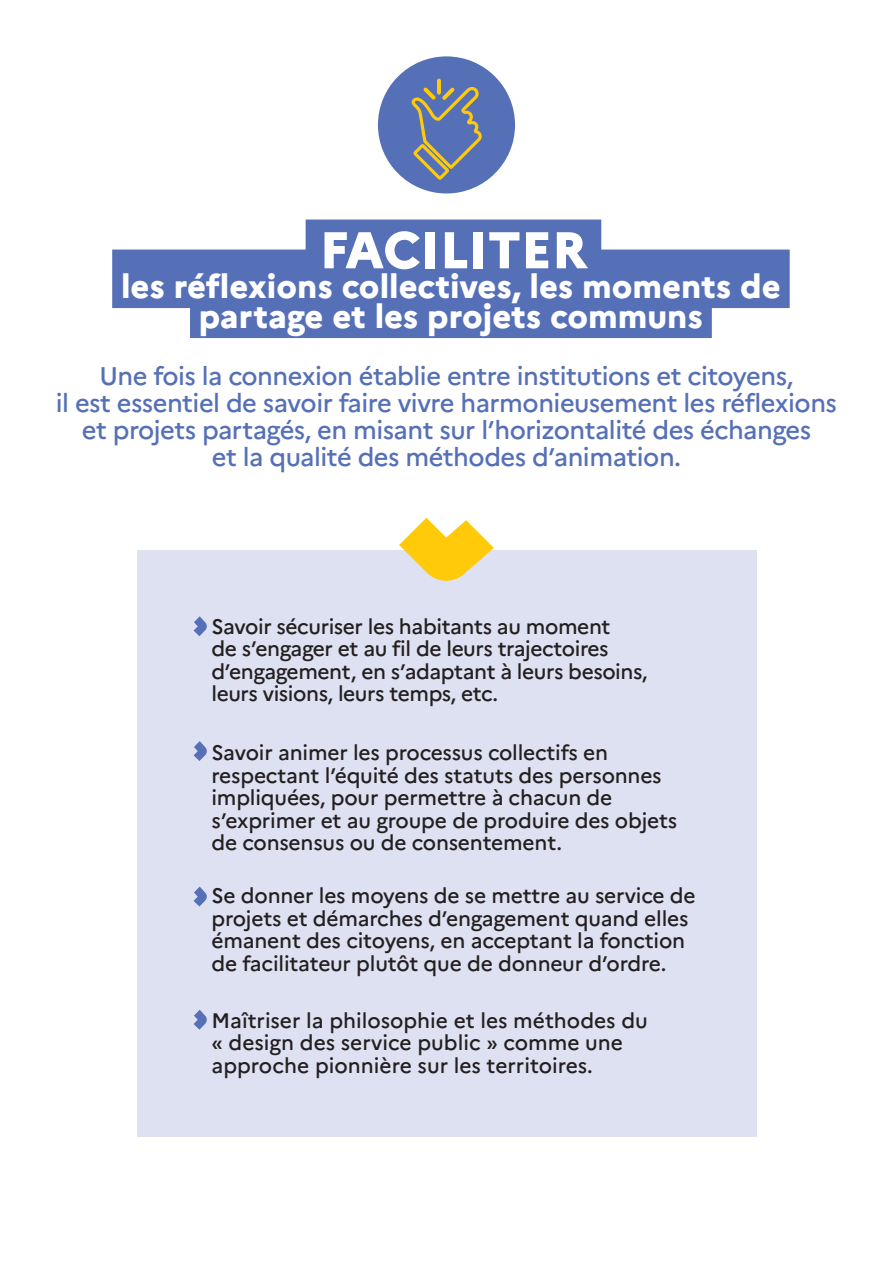
<style>
.page{position:relative;width:893px;height:1263px;background:#fff}
.page>*{position:absolute;margin:0;border:0;box-sizing:border-box;transform-origin:0 0}
.t1{font:800 51.6px "Marianne";color:#fff}
.t2{font:800 33px "Marianne";color:#fff}
.t3{font:500 25.5px/27px "Marianne";letter-spacing:-.02em;color:#5570b6;text-align:center}
.t4{font:500 21px/22.5px "Marianne";letter-spacing:-.01em;color:#231f20}
</style>
<div class="page">
<div style="left:306px;top:220px;width:295px;height:58px;background:#5570b6"></div>
<div style="left:112px;top:250px;width:678px;height:58px;background:#5570b6"></div>
<div style="left:190px;top:280px;width:522px;height:58px;background:#5570b6"></div>
<div style="left:378px;top:56px;width:137px;height:137px;background:#5570b6;border-radius:50%"></div>
<hr style="left:437px;top:79px;width:4px;height:16px;background:#feca0a;border-radius:2px">
<svg style="left:411px;top:87px;width:71px;height:93px"></svg>
<div style="left:137px;top:550px;width:619px;height:586px;background:#dee1f1"></div>
<svg style="left:399px;top:518px;width:95px;height:63px"></svg>
<svg style="left:194px;top:616px;width:13px;height:20px"></svg>
<svg style="left:194px;top:741px;width:13px;height:20px"></svg>
<svg style="left:194px;top:886px;width:13px;height:20px"></svg>
<svg style="left:194px;top:1010px;width:13px;height:20px"></svg>
<p class="t1" style="left:320px;top:218px;width:269px">FACILITER</p>
<p class="t2" style="left:121px;top:266px;width:661px">les réflexions collectives, les moments de</p>
<p class="t2" style="left:199px;top:296px;width:505px">partage et les projets communs</p>
<p class="t3" style="left:100px;top:363px;width:695px">Une fois la connexion établie entre institutions et citoyens,</p>
<p class="t3" style="left:56px;top:390px;width:783px">il est essentiel de savoir faire vivre harmonieusement les réflexions et projets partagés, en misant sur l’horizontalité des échanges</p>
<p class="t3" style="left:212px;top:444px;width:471px">et la qualité des méthodes d’animation.</p>
<p class="t4" style="left:211px;top:615px;width:438px">Savoir sécuriser les habitants au moment<br>de s’engager et au fil de leurs trajectoires d’engagement, en s’adaptant à leurs besoins, leurs visions, leurs temps, etc.</p>
<p class="t4" style="left:211px;top:741px;width:467px">Savoir animer les processus collectifs en respectant l’équité des statuts des personnes impliquées, pour permettre à chacun de s’exprimer et au groupe de produire des objets de consensus ou de consentement.</p>
<p class="t4" style="left:211px;top:885px;width:486px">Se donner les moyens de se mettre au service de projets et démarches d’engagement quand elles émanent des citoyens, en acceptant la fonction de facilitateur plutôt que de donneur d’ordre.</p>
<p class="t4" style="left:211px;top:1009px;width:438px">Maîtriser la philosophie et les méthodes du « design des service public » comme une approche pionnière sur les territoires.</p>
</div>
